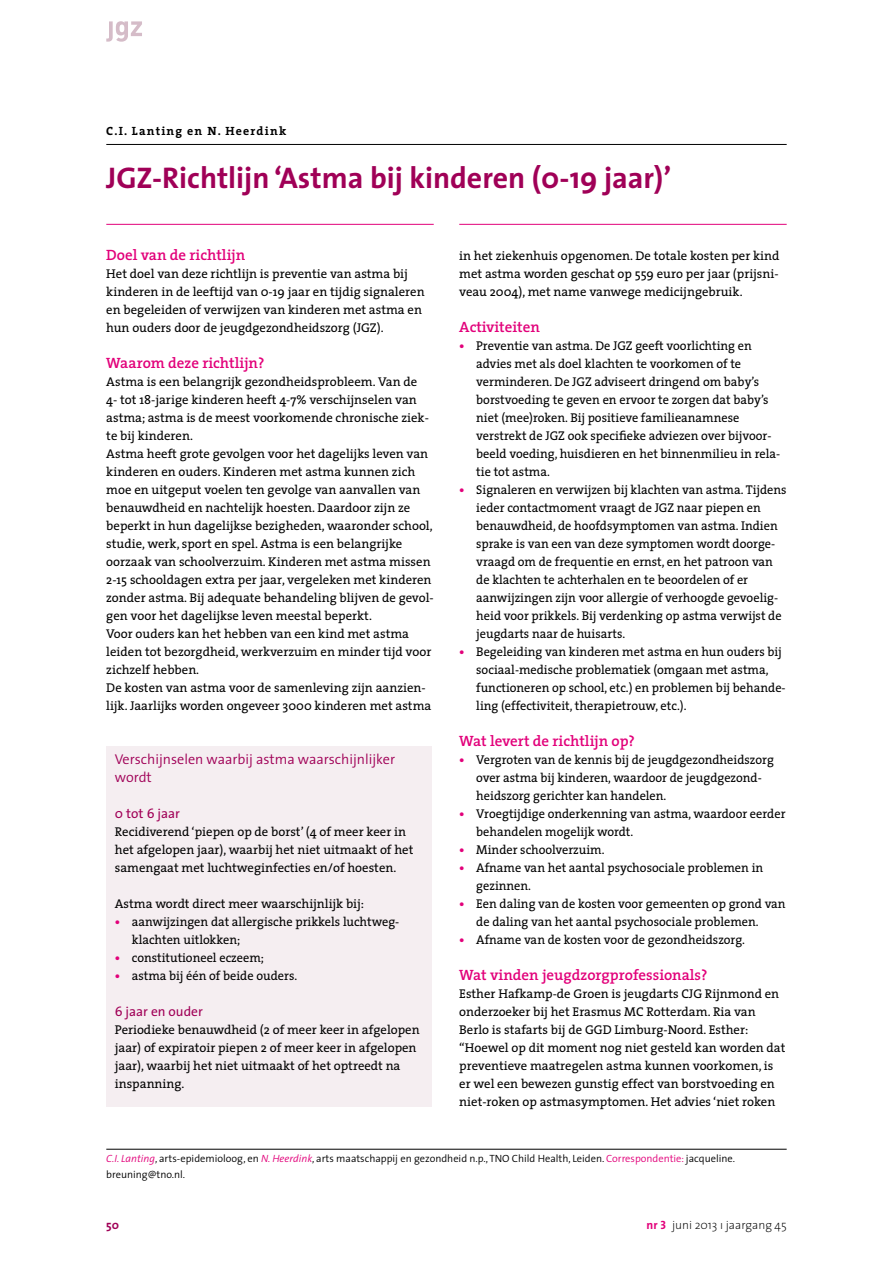
<style>
.page{position:relative;width:893px;height:1263px;background:#fff}
.page>*{position:absolute;margin:0;border:0;box-sizing:border-box;transform-origin:0 0}
.t1{font:700 30px "The Sans";color:#a00057}
.t2{font:600 15px "The Serif";color:#e2007a}
.t3{font:300 14.25px/18px "The Sans";color:#a00057}
.t4{font:13.5px "The Sans";color:#a00057}
.t5{font:12.75px/18px "The Serif";color:#000}
.t6{font:700 12px "The Serif";letter-spacing:.1em;color:#000}
.t7{font:200 12px "The Sans";color:#000}
.t8{font:700 12px "The Serif";color:#a00057}
.t9{font:300 10.5px/15.8px "The Sans";color:#000}
.s1{font-weight:700;color:#e2007a}
.s2{font-style:italic;color:#e2007a}
.s3{color:#e2007a}
.s4{font-family:"The Sans Bold Caps";font-weight:400;color:#e2007a}
</style>
<div class="page">
<svg style="left:106px;top:21px;width:36px;height:21px"></svg>
<hr style="left:459px;top:224px;width:328px;height:1px;background:#e2007a">
<hr style="left:106px;top:224px;width:328px;height:1px;background:#e2007a">
<hr style="left:106px;top:1149px;width:681px;height:1px;background:#000">
<hr style="left:106px;top:144px;width:681px;height:1px;background:#000">
<div style="left:106px;top:746px;width:326px;height:360px;background:#f5eef1"></div>
<p class="t6" style="left:106px;top:121px;width:181px">C.I. Lanting en N. Heerdink</p>
<h1 class="t1" style="left:106px;top:153px;width:567px">JGZ-Richtlijn ‘Astma bij kinderen (0-19 jaar)’</h1>
<p class="t2" style="left:106px;top:242px;width:140px">Doel van de richtlijn</p>
<p class="t5" style="left:106px;top:264px;width:320px">Het doel van deze richtlijn is preventie van astma bij kinderen in de leeftijd van 0-19 jaar en tijdig signaleren en begeleiden of verwijzen van kinderen met astma en hun ouders door de jeugdgezondheidszorg (JGZ).</p>
<p class="t2" style="left:106px;top:350px;width:160px">Waarom deze richtlijn?</p>
<p class="t5" style="left:106px;top:372px;width:329px">Astma is een belangrijk gezondheidsprobleem. Van de<br>4- tot 18-jarige kinderen heeft 4-7% verschijnselen van astma; astma is de meest voorkomende chronische ziek&shy;te bij kinderen.<br>Astma heeft grote gevolgen voor het dagelijks leven van kinderen en ouders. Kinderen met astma kunnen zich moe en uitgeput voelen ten gevolge van aanvallen van benauwdheid en nachtelijk hoesten. Daardoor zijn ze beperkt in hun dagelijkse bezigheden, waaronder school, studie, werk, sport en spel. Astma is een belangrijke oorzaak van schoolverzuim. Kinderen met astma missen 2-15 schooldagen extra per jaar, vergeleken met kinderen zonder astma. Bij adequate behandeling blijven de gevol&shy;gen voor het dagelijkse leven meestal beperkt.<br>Voor ouders kan het hebben van een kind met astma leiden tot bezorgdheid, werkverzuim en minder tijd voor zichzelf hebben.<br>De kosten van astma voor de samenleving zijn aanzien&shy;lijk. Jaarlijks worden ongeveer 3000 kinderen met astma</p>
<p class="t3" style="left:115px;top:750px;width:282px">Verschijnselen waarbij astma waarschijnlijker wordt</p>
<p class="t4" style="left:115px;top:802px;width:67px">0 tot 6 jaar</p>
<p class="t5" style="left:115px;top:822px;width:300px">Recidiverend ‘piepen op de borst’ (4 of meer keer in het afgelopen jaar), waarbij het niet uitmaakt of het samengaat met luchtweginfecties en/of hoesten.</p>
<p class="t5" style="left:115px;top:894px;width:251px">Astma wordt direct meer waarschijnlijk bij:</p>
<p class="t5" style="left:132px;top:912px;width:269px;text-indent:-17px"><span class="s1">•</span> aanwijzingen dat allergische prikkels luchtweg&shy;klachten uitlokken;</p>
<p class="t5" style="left:115px;top:948px;width:151px"><span class="s1">•</span> constitutioneel eczeem;</p>
<p class="t5" style="left:115px;top:966px;width:184px"><span class="s1">•</span> astma bij één of beide ouders.</p>
<p class="t4" style="left:115px;top:1000px;width:90px">6 jaar en ouder</p>
<p class="t5" style="left:115px;top:1020px;width:306px">Periodieke benauwdheid (2 of meer keer in afgelopen jaar) of expiratoir piepen 2 of meer keer in afgelopen jaar), waarbij het niet uitmaakt of het optreedt na inspanning.</p>
<p class="t5" style="left:459px;top:246px;width:322px;text-align:justify">in het ziekenhuis opgenomen. De totale kosten per kind met astma worden geschat op 559 euro per jaar (prijsni&shy;veau 2004), met name vanwege medicijngebruik.</p>
<p class="t2" style="left:459px;top:314px;width:82px">Activiteiten</p>
<p class="t5" style="left:476px;top:336px;width:306px;text-indent:-17px"><span class="s1">•</span> Preventie van astma. De JGZ geeft voorlichting en advies met als doel klachten te voorkomen of te verminderen. De JGZ adviseert dringend om baby’s borstvoeding te geven en ervoor te zorgen dat baby’s niet (mee)roken. Bij positieve familieanamnese verstrekt de JGZ ook specifieke adviezen over bijvoor&shy;beeld voeding, huisdieren en het binnenmilieu in rela&shy;tie tot astma.</p>
<p class="t5" style="left:476px;top:480px;width:312px;text-indent:-17px"><span class="s1">•</span> Signaleren en verwijzen bij klachten van astma. Tijdens ieder contactmoment vraagt de JGZ naar piepen en benauwdheid, de hoofdsymptomen van astma. Indien sprake is van een van deze symptomen wordt doorge&shy;vraagd om de frequentie en ernst, en het patroon van de klachten te achterhalen en te beoordelen of er aanwijzingen zijn voor allergie of verhoogde gevoelig&shy;heid voor prikkels. Bij verdenking op astma verwijst de jeugdarts naar de huisarts.</p>
<p class="t5" style="left:476px;top:642px;width:311px;text-indent:-17px"><span class="s1">•</span> Begeleiding van kinderen met astma en hun ouders bij sociaal-medische problematiek (omgaan met astma, functioneren op school, etc.) en problemen bij behande&shy;ling (effectiviteit, therapietrouw, etc.).</p>
<p class="t2" style="left:459px;top:728px;width:177px">Wat levert de richtlijn op?</p>
<p class="t5" style="left:476px;top:750px;width:299px;text-indent:-17px"><span class="s1">•</span> Vergroten van de kennis bij de jeugdgezondheidszorg over astma bij kinderen, waardoor de jeugdgezond&shy;heidszorg gerichter kan handelen.</p>
<p class="t5" style="left:476px;top:804px;width:311px;text-indent:-17px"><span class="s1">•</span> Vroegtijdige onderkenning van astma, waardoor eerder behandelen mogelijk wordt.</p>
<p class="t5" style="left:459px;top:840px;width:147px"><span class="s1">•</span> Minder schoolverzuim.</p>
<p class="t5" style="left:476px;top:858px;width:288px;text-indent:-17px"><span class="s1">•</span> Afname van het aantal psychosociale problemen in gezinnen.</p>
<p class="t5" style="left:476px;top:894px;width:311px;text-indent:-17px"><span class="s1">•</span> Een daling van de kosten voor gemeenten op grond van de daling van het aantal psychosociale problemen.</p>
<p class="t5" style="left:459px;top:930px;width:287px"><span class="s1">•</span> Afname van de kosten voor de gezondheidszorg.</p>
<p class="t2" style="left:459px;top:962px;width:250px">Wat vinden jeugdzorgprofessionals?</p>
<p class="t5" style="left:459px;top:984px;width:328px">Esther Hafkamp-de Groen is jeugdarts CJG Rijnmond en onderzoeker bij het Erasmus MC Rotterdam. Ria van Berlo is stafarts bij de GGD Limburg-Noord. Esther: “Hoewel op dit moment nog niet gesteld kan worden dat preventieve maatregelen astma kunnen voorkomen, is er wel een bewezen gunstig effect van borstvoeding en niet-roken op astmasymptomen. Het advies ‘niet roken</p>
<p class="t9" style="left:106px;top:1150px;width:630px"><span class="s2">C.I. Lanting</span>, arts-epidemioloog, en <span class="s2">N. Heerdink</span>, arts maatschappij en gezondheid n.p., TNO Child Health, Leiden. <span class="s3">Correspondentie:</span> jacqueline. breuning@tno.nl.</p>
<p class="t8" style="left:106px;top:1215px;width:14px">50</p>
<p class="t7" style="left:647px;top:1215px;width:142px"><span class="s1">nr</span> <span class="s4">3</span> juni 2013 ı jaargang 45</p>
</div>
